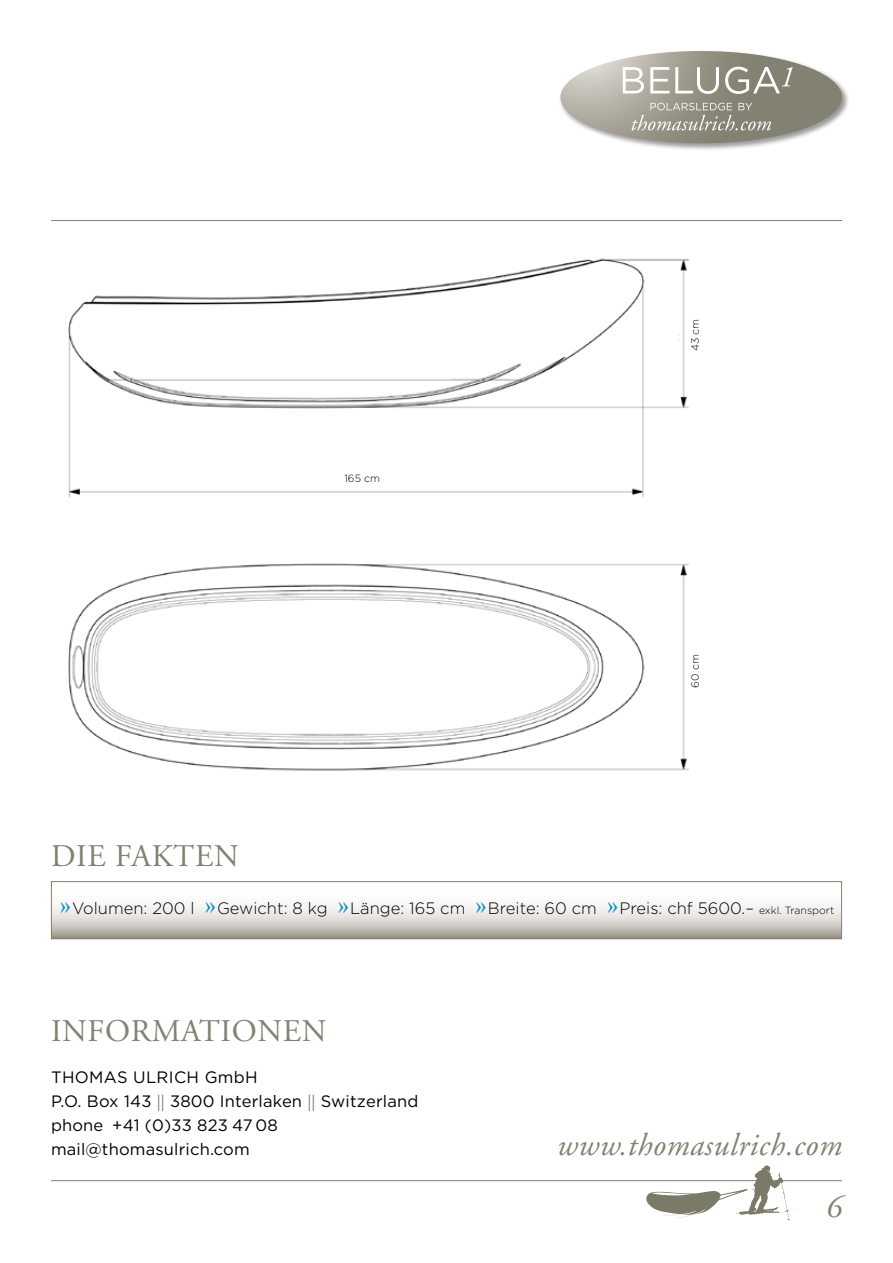
<style>
.page{position:relative;width:893px;height:1263px;background:#fff}
.page>*{position:absolute;margin:0;border:0;box-sizing:border-box;transform-origin:0 0}
.t1{font:31.5px "Adobe Garamond";letter-spacing:.02em;color:#838171}
.t2{font:italic 31.5px "Adobe Garamond";letter-spacing:.02em;color:#838171}
.t3{font:16.5px/24px "Gotham";letter-spacing:.01em;color:#000}
.t4{font:300 16.5px "Gotham";color:#000}
.t5{font:300 10.5px "Gotham";color:#000}
.s1{font-family:"Adobe Garamond";font-weight:400;font-size:31.5px;color:#008dc9}
.s2{font-size:10.5px}
.s3{font-family:"Adobe Garamond";color:#7b7a68}
</style>
<div class="page">
<hr style="left:51px;top:1180px;width:791px;height:1px;background:#838171">
<div style="left:559px;top:49px;width:290px;height:102px;background:#000;opacity:.4"></div>
<svg style="left:560px;top:51px;width:282px;height:92px"></svg>
<hr style="left:51px;top:220px;width:791px;height:1px;background:#838171">
<img style="left:735px;top:1165px;width:67px;height:56px">
<svg style="left:646px;top:1188px;width:102px;height:30px"></svg>
<svg style="left:53px;top:905px;width:787px;height:32px"></svg>
<div style="left:51px;top:881px;width:791px;height:58px;border:1px solid #838171"></div>
<img style="left:68px;top:258px;width:621px;height:513px">
<p class="t5" style="left:344px;top:472px;width:37px">165 cm</p>
<p class="t5" style="left:689px;top:351px;width:34px;rotate:-90deg">43 cm</p>
<p class="t5" style="left:689px;top:688px;width:35px;rotate:-90deg">60 cm</p>
<h1 class="t1" style="left:51px;top:839px;width:189px">DIE FAKTEN</h1>
<p class="t4" style="left:60px;top:898px;width:776px"><span class="s1">»</span>Volumen: 200 l <span class="s1">»</span>Gewicht: 8 kg <span class="s1">»</span>Länge: 165 cm <span class="s1">»</span>Breite: 60 cm <span class="s1">»</span>Preis: chf 5600.– <span class="s2">exkl. Transport</span></p>
<h1 class="t1" style="left:51px;top:1014px;width:277px">INFORMATIONEN</h1>
<p class="t3" style="left:51px;top:1065px;width:369px">THOMAS ULRICH GmbH<br>P.O. Box 143 <span class="s3">||</span> 3800 Interlaken <span class="s3">||</span> Switzerland phone +41 (0)33 823 47 08 mail@thomasulrich.com</p>
<h1 class="t2" style="left:557px;top:1128px;width:286px">www.thomasulrich.com</h1>
<h1 class="t2" style="left:826px;top:1190px;width:17px">6</h1>
</div>
